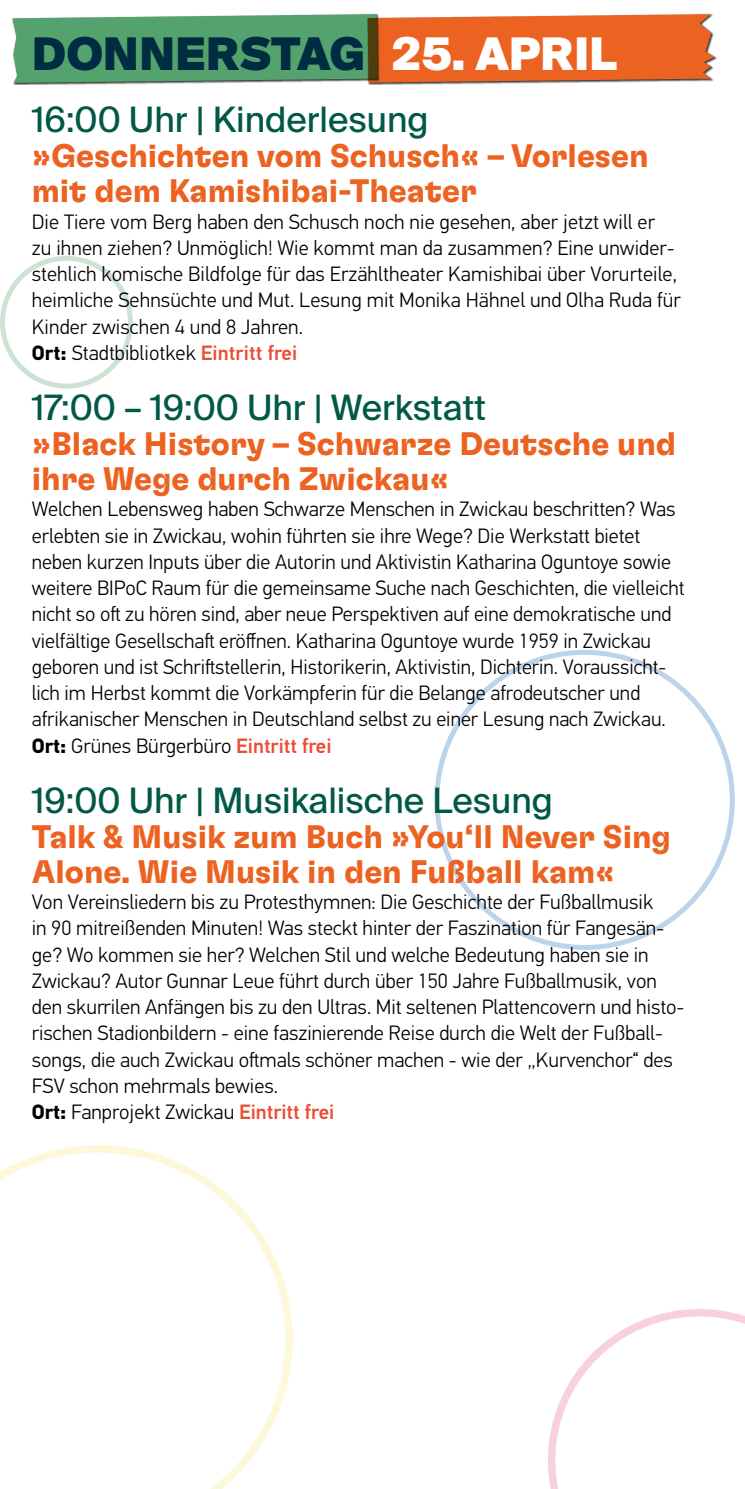
<style>
.page{position:relative;width:745px;height:1489px;background:#fff}
.page>*{position:absolute;margin:0;border:0;box-sizing:border-box;transform-origin:0 0}
.t1{font:900 45px "Suisse Intl";color:#002c42}
.t2{font:35px "Suisse Intl";color:#005946}
.t3{font:700 32.5px/35px "GT Flexa";color:#ec6221}
.t4{font:300 20.75px/26.2px "PFDIN Text Pro";color:#000}
.s1{color:#fff}
.s2{font-weight:700}
.s3{font-weight:500;color:#e94f35}
</style>
<div class="page">
<svg style="left:548px;top:1309px;width:196px;height:179px"></svg>
<svg style="left:0;top:1145px;width:292px;height:343px"></svg>
<div style="left:0;top:256px;width:133px;height:132px;border:5px solid #54a36e;border-radius:50%"></div>
<div style="left:367px;top:13px;width:349px;height:72px;background:#000;opacity:.75"></div>
<div style="left:12px;top:13px;width:367px;height:72px;background:#000;opacity:.75"></div>
<svg style="left:13px;top:14px;width:701px;height:69px"></svg>
<h1 class="t1" style="left:32px;top:28px;width:586px">DONNERSTAG <span class="s1">25. APRIL</span></h1>
<h2 class="t2" style="left:32px;top:100px;width:398px">16:00 Uhr | Kinderlesung</h2>
<h3 class="t3" style="left:32px;top:137px;width:618px">»Geschichten vom Schusch« – Vorlesen mit dem Kamishibai-Theater</h3>
<p class="t4" style="left:32px;top:209px;width:650px">Die Tiere vom Berg haben den Schusch noch nie gesehen, aber jetzt will er<br>zu ihnen ziehen? Unmöglich! Wie kommt man da zusammen? Eine unwider&shy;stehlich komische Bildfolge für das Erzähltheater Kamishibai über Vorurteile, heimliche Sehnsüchte und Mut. Lesung mit Monika Hähnel und Olha Ruda für Kinder zwischen 4 und 8 Jahren.<br><span class="s2">Ort:</span> Stadtbibliotkek <span class="s3">Eintritt frei</span></p>
<h2 class="t2" style="left:32px;top:387px;width:455px">17:00 – 19:00 Uhr | Werkstatt</h2>
<h3 class="t3" style="left:32px;top:425px;width:645px">»Black History – Schwarze Deutsche und ihre Wege durch Zwickau«</h3>
<p class="t4" style="left:32px;top:496px;width:653px">Welchen Lebensweg haben Schwarze Menschen in Zwickau beschritten? Was erlebten sie in Zwickau, wohin führten sie ihre Wege? Die Werkstatt bietet neben kurzen Inputs über die Autorin und Aktivistin Katharina Oguntoye sowie weitere BIPoC Raum für die gemeinsame Suche nach Geschichten, die vielleicht nicht so oft zu hören sind, aber neue Perspektiven auf eine demokratische und vielfältige Gesellschaft eröffnen. Katharina Oguntoye wurde 1959 in Zwickau geboren und ist Schriftstellerin, Historikerin, Aktivistin, Dichterin. Voraussicht&shy;lich im Herbst kommt die Vorkämpferin für die Belange afrodeutscher und afrikanischer Menschen in Deutschland selbst zu einer Lesung nach Zwickau.<br><span class="s2">Ort:</span> Grünes Bürgerbüro <span class="s3">Eintritt frei</span></p>
<h2 class="t2" style="left:32px;top:780px;width:522px">19:00 Uhr | Musikalische Lesung</h2>
<h3 class="t3" style="left:32px;top:817px;width:640px">Talk &amp; Musik zum Buch »You‘ll Never Sing<br>Alone. Wie Musik in den Fußball kam«</h3>
<p class="t4" style="left:32px;top:889px;width:653px">Von Vereinsliedern bis zu Protesthymnen: Die Geschichte der Fußballmusik<br>in 90 mitreißenden Minuten! Was steckt hinter der Faszination für Fangesän&shy;ge? Wo kommen sie her? Welchen Stil und welche Bedeutung haben sie in Zwickau? Autor Gunnar Leue führt durch über 150 Jahre Fußballmusik, von den skurrilen Anfängen bis zu den Ultras. Mit seltenen Plattencovern und histo&shy;rischen Stadionbildern - eine faszinierende Reise durch die Welt der Fußball&shy;songs, die auch Zwickau oftmals schöner machen - wie der „Kurvenchor“ des FSV schon mehrmals bewies.<br><span class="s2">Ort:</span> Fanprojekt Zwickau <span class="s3">Eintritt frei</span></p>
</div>
